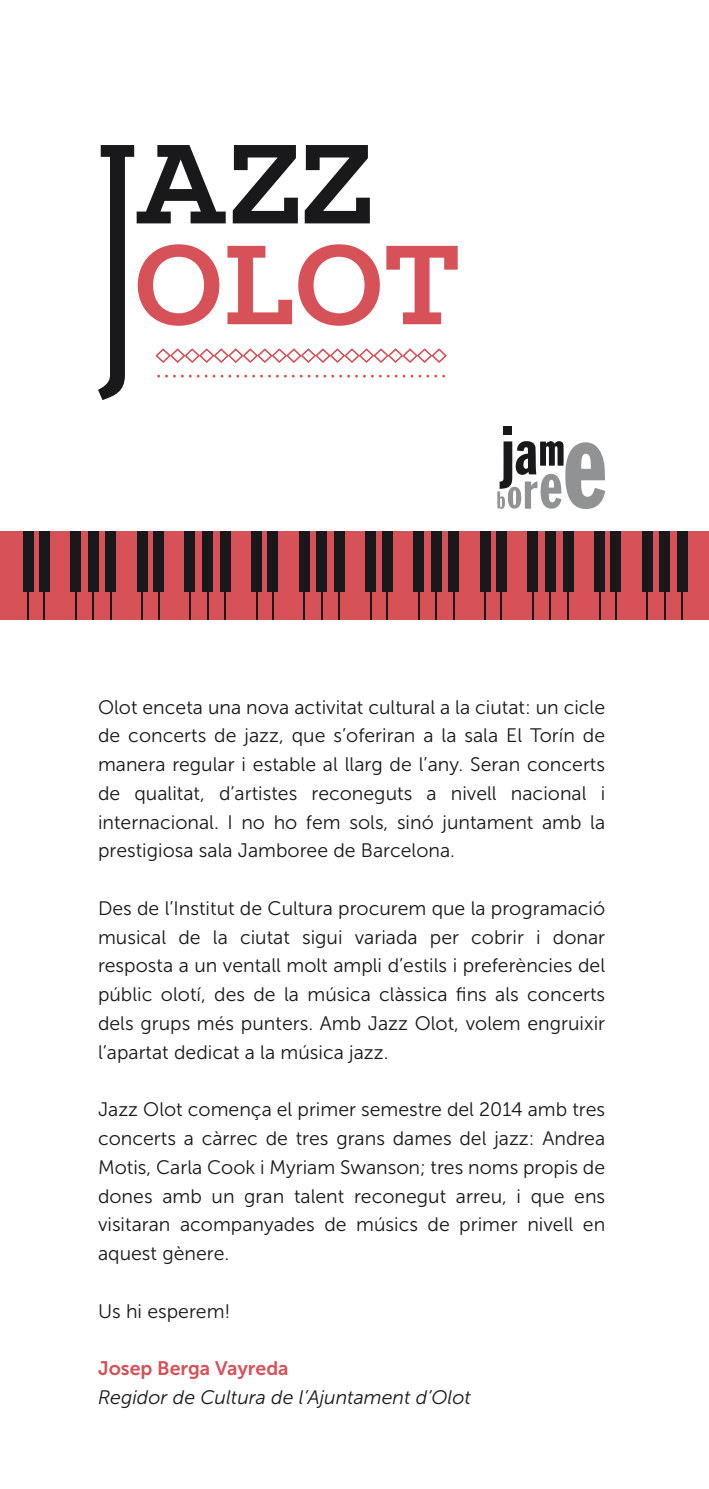
<style>
.page{position:relative;width:709px;height:1489px;background:#fff}
.page>*{position:absolute;margin:0;border:0;box-sizing:border-box;transform-origin:0 0}
.t1{font:19.5px/28.8px "Museo Sans 300";color:#19181a;text-align:justify}
.t2{font:italic 19.5px "Museo Sans 300";color:#19181a}
.t3{font:19.5px "Museo Sans 700";color:#d65158}
</style>
<div class="page">
<div style="left:0;top:531px;width:708px;height:89px;background:#d65158"></div>
<div style="left:480px;top:531px;width:10px;height:61px;background:#19181a"></div>
<div style="left:527px;top:531px;width:11px;height:61px;background:#19181a"></div>
<div style="left:496px;top:531px;width:11px;height:61px;background:#19181a"></div>
<div style="left:545px;top:531px;width:11px;height:61px;background:#19181a"></div>
<div style="left:562px;top:531px;width:11px;height:61px;background:#19181a"></div>
<div style="left:641px;top:531px;width:11px;height:61px;background:#19181a"></div>
<div style="left:659px;top:531px;width:11px;height:61px;background:#19181a"></div>
<div style="left:677px;top:531px;width:10px;height:61px;background:#19181a"></div>
<div style="left:594px;top:531px;width:11px;height:61px;background:#19181a"></div>
<div style="left:610px;top:531px;width:11px;height:61px;background:#19181a"></div>
<div style="left:251px;top:531px;width:11px;height:61px;background:#19181a"></div>
<div style="left:299px;top:531px;width:10px;height:61px;background:#19181a"></div>
<div style="left:267px;top:531px;width:11px;height:61px;background:#19181a"></div>
<div style="left:316px;top:531px;width:11px;height:61px;background:#19181a"></div>
<div style="left:334px;top:531px;width:11px;height:61px;background:#19181a"></div>
<div style="left:413px;top:531px;width:11px;height:61px;background:#19181a"></div>
<div style="left:431px;top:531px;width:10px;height:61px;background:#19181a"></div>
<div style="left:448px;top:531px;width:11px;height:61px;background:#19181a"></div>
<div style="left:365px;top:531px;width:11px;height:61px;background:#19181a"></div>
<div style="left:382px;top:531px;width:10px;height:61px;background:#19181a"></div>
<div style="left:23px;top:531px;width:10px;height:61px;background:#19181a"></div>
<hr style="left:27px;top:577px;width:2px;height:43px;background:#19181a">
<hr style="left:44px;top:577px;width:1px;height:43px;background:#19181a">
<hr style="left:75px;top:577px;width:1px;height:43px;background:#19181a">
<hr style="left:92px;top:577px;width:2px;height:43px;background:#19181a">
<hr style="left:110px;top:577px;width:2px;height:43px;background:#19181a">
<hr style="left:141px;top:577px;width:2px;height:43px;background:#19181a">
<hr style="left:158px;top:577px;width:1px;height:43px;background:#19181a">
<hr style="left:189px;top:577px;width:2px;height:43px;background:#19181a">
<hr style="left:207px;top:577px;width:1px;height:43px;background:#19181a">
<hr style="left:224px;top:577px;width:2px;height:43px;background:#19181a">
<hr style="left:256px;top:577px;width:1px;height:43px;background:#19181a">
<hr style="left:272px;top:577px;width:2px;height:43px;background:#19181a">
<hr style="left:303px;top:577px;width:2px;height:43px;background:#19181a">
<hr style="left:321px;top:577px;width:1px;height:43px;background:#19181a">
<hr style="left:339px;top:577px;width:1px;height:43px;background:#19181a">
<hr style="left:370px;top:577px;width:1px;height:43px;background:#19181a">
<hr style="left:386px;top:577px;width:2px;height:43px;background:#19181a">
<hr style="left:418px;top:577px;width:1px;height:43px;background:#19181a">
<hr style="left:435px;top:577px;width:2px;height:43px;background:#19181a">
<hr style="left:453px;top:577px;width:1px;height:43px;background:#19181a">
<hr style="left:484px;top:577px;width:2px;height:43px;background:#19181a">
<hr style="left:500px;top:577px;width:2px;height:43px;background:#19181a">
<hr style="left:532px;top:577px;width:1px;height:43px;background:#19181a">
<hr style="left:549px;top:577px;width:2px;height:43px;background:#19181a">
<hr style="left:567px;top:577px;width:2px;height:43px;background:#19181a">
<hr style="left:599px;top:577px;width:2px;height:43px;background:#19181a">
<hr style="left:615px;top:577px;width:1px;height:43px;background:#19181a">
<hr style="left:646px;top:577px;width:2px;height:43px;background:#19181a">
<hr style="left:664px;top:577px;width:1px;height:43px;background:#19181a">
<hr style="left:681px;top:577px;width:2px;height:43px;background:#19181a">
<div style="left:70px;top:531px;width:11px;height:61px;background:#19181a"></div>
<div style="left:39px;top:531px;width:11px;height:61px;background:#19181a"></div>
<div style="left:88px;top:531px;width:11px;height:61px;background:#19181a"></div>
<div style="left:105px;top:531px;width:11px;height:61px;background:#19181a"></div>
<div style="left:185px;top:531px;width:10px;height:61px;background:#19181a"></div>
<div style="left:202px;top:531px;width:11px;height:61px;background:#19181a"></div>
<div style="left:220px;top:531px;width:10px;height:61px;background:#19181a"></div>
<div style="left:137px;top:531px;width:11px;height:61px;background:#19181a"></div>
<div style="left:153px;top:531px;width:11px;height:61px;background:#19181a"></div>
<svg style="left:98px;top:145px;width:360px;height:255px"></svg>
<div style="left:503px;top:426px;width:9px;height:9px;background:#19181a"></div>
<svg style="left:497px;top:441px;width:108px;height:68px"></svg>
<p class="t1" style="left:98px;top:692px;width:508px">Olot enceta una nova activitat cultural a la ciutat: un cicle de concerts de jazz, que s’oferiran a la sala El Torín de manera regular i estable al llarg de l’any. Seran concerts de qualitat, d’artistes reconeguts a nivell nacional i internacional. I no ho fem sols, sinó juntament amb la prestigiosa sala Jamboree de Barcelona.</p>
<p class="t1" style="left:98px;top:894px;width:508px">Des de l’Institut de Cultura procurem que la programació musical de la ciutat sigui variada per cobrir i donar resposta a un ventall molt ampli d’estils i preferències del públic olotí, des de la música clàssica fins als concerts dels grups més punters. Amb Jazz Olot, volem engruixir l’apartat dedicat a la música jazz.</p>
<p class="t1" style="left:98px;top:1095px;width:508px">Jazz Olot comença el primer semestre del 2014 amb tres concerts a càrrec de tres grans dames del jazz: Andrea Motis, Carla Cook i Myriam Swanson; tres noms propis de dones amb un gran talent reconegut arreu, i que ens visitaran acompanyades de músics de primer nivell en aquest gènere.</p>
<p class="t1" style="left:98px;top:1296px;width:134px">Us hi esperem!</p>
<p class="t3" style="left:98px;top:1357px;width:192px">Josep Berga Vayreda</p>
<p class="t2" style="left:98px;top:1386px;width:374px">Regidor de Cultura de l’Ajuntament d’Olot</p>
</div>
